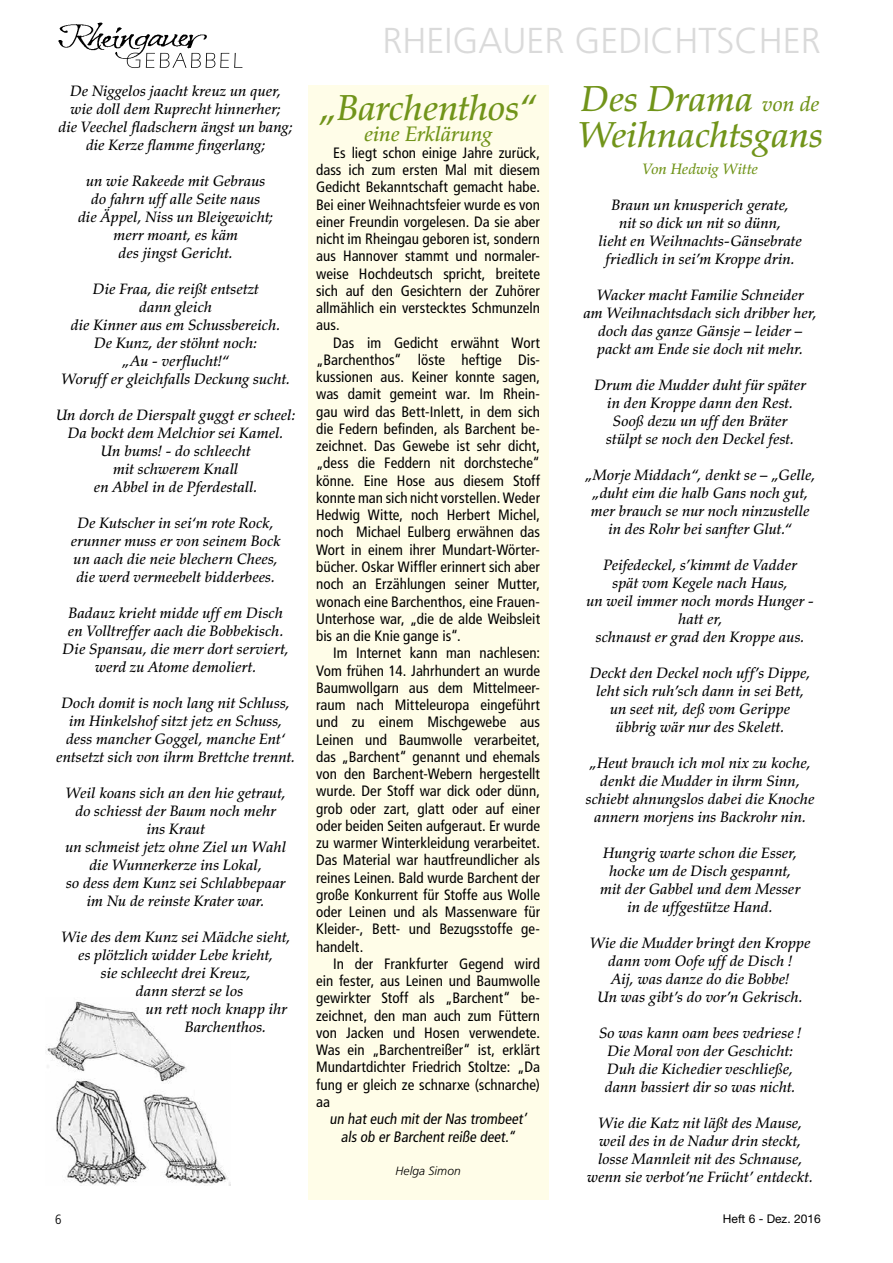
<style>
.page{position:relative;width:893px;height:1263px;background:#fff}
.page>*{position:absolute;margin:0;border:0;box-sizing:border-box;transform-origin:0 0}
.t1{font:italic 500 36px/36px "Palatino LT Std";color:#71941a}
.t2{font:300 36px "Frutiger LT Std";color:#dadada}
.t3{font:italic 500 21px "Palatino LT Std";letter-spacing:-.005em;color:#71941a}
.t4{font:italic 500 15px/18px "Palatino LT Std";letter-spacing:.005em;color:#000;text-align:center}
.t5{font:condensed 15px/17.2px "Frutiger LT Std";letter-spacing:.005em;color:#000;text-align:justify}
.t6{font:italic 500 15px "Palatino LT Std";color:#71941a}
.t7{font:300 condensed 13.5px "Frutiger LT Std";color:#000}
.t8{font:12px "Helvetica Neue LT Std";color:#000}
.t9{font:italic 300 12px "Frutiger LT Std";letter-spacing:.01em;color:#000}
.s1{font-size:21px}
</style>
<div class="page">
<img style="left:46px;top:1001px;width:185px;height:184px">
<img style="left:58px;top:22px;width:151px;height:39px">
<svg style="left:127px;top:53px;width:115px;height:15px"></svg>
<div style="left:308px;top:85px;width:241px;height:1114px;background:#fffde8"></div>
<p class="t4" style="left:59px;top:82px;width:236px">De Niggelos jaacht kreuz un quer, wie doll dem Ruprecht hinnerher;<br>die Veechel fladschern ängst un bang; die Kerze flamme fingerlang;</p>
<p class="t4" style="left:78px;top:172px;width:197px">un wie Rakeede mit Gebraus do fahrn uff alle Seite naus<br>die Äppel, Niss un Bleigewicht; merr moant, es käm<br>des jingst Gericht.</p>
<p class="t4" style="left:61px;top:280px;width:231px">Die Fraa, die reißt entsetzt<br>dann gleich<br>die Kinner aus em Schussbereich.<br>De Kunz, der stöhnt noch:<br>„Au - verflucht!“<br>Woruff er gleichfalls Deckung sucht.</p>
<p class="t4" style="left:56px;top:406px;width:241px">Un dorch de Dierspalt guggt er scheel:<br>Da bockt dem Melchior sei Kamel.<br>Un bums! - do schleecht<br>mit schwerem Knall<br>en Abbel in de Pferdestall.</p>
<p class="t4" style="left:71px;top:514px;width:211px">De Kutscher in sei‘m rote Rock, erunner muss er von seinem Bock un aach die neie blechern Chees, die werd vermeebelt bidderbees.</p>
<p class="t4" style="left:63px;top:604px;width:228px">Badauz krieht midde uff em Disch en Volltreffer aach die Bobbekisch.<br>Die Spansau, die merr dort serviert, werd zu Atome demoliert.</p>
<p class="t4" style="left:56px;top:694px;width:241px">Doch domit is noch lang nit Schluss, im Hinkelshof sitzt jetz en Schuss, dess mancher Goggel, manche Ent‘ entsetzt sich von ihrm Brettche trennt.</p>
<p class="t4" style="left:65px;top:784px;width:222px">Weil koans sich an den hie getraut, do schiesst der Baum noch mehr ins Kraut<br>un schmeist jetz ohne Ziel un Wahl die Wunnerkerze ins Lokal,<br>so dess dem Kunz sei Schlabbepaar im Nu de reinste Krater war.</p>
<p class="t4" style="left:61px;top:928px;width:231px">Wie des dem Kunz sei Mädche sieht,</p>
<p class="t4" style="left:78px;top:946px;width:197px">es plötzlich widder Lebe krieht,</p>
<p class="t4" style="left:101px;top:964px;width:151px">sie schleecht drei Kreuz,</p>
<p class="t4" style="left:136px;top:982px;width:109px">dann sterzt se los</p>
<p class="t4" style="left:146px;top:1000px;width:143px">un rett noch knapp ihr</p>
<p class="t4" style="left:185px;top:1018px;width:83px">Barchenthos.</p>
<h1 class="t2" style="left:383px;top:20px;width:397px">RHEIGAUER GEDICHTSCHER</h1>
<h1 class="t1" style="left:319px;top:90px;width:219px">„Barchenthos“</h1>
<h2 class="t3" style="left:364px;top:121px;width:130px">eine Erklärung</h2>
<p class="t5" style="left:316px;top:144px;width:225px;text-indent:17px">Es liegt schon einige Jahre zurück, dass ich zum ersten Mal mit diesem Gedicht Bekanntschaft gemacht habe.<br>Bei einer Weihnachtsfeier wurde es von einer Freundin vorgelesen. Da sie aber nicht im Rheingau geboren ist, sondern aus Hannover stammt und normaler&shy;weise Hochdeutsch spricht, breitete sich auf den Gesichtern der Zuhörer allmählich ein verstecktes Schmunzeln aus.</p>
<p class="t5" style="left:316px;top:334px;width:225px;text-indent:17px">Das im Gedicht erwähnt Wort „Barchenthos“ löste heftige Dis&shy;kussionen aus. Keiner konnte sagen, was damit gemeint war. Im Rhein&shy;gau wird das Bett-Inlett, in dem sich die Federn befinden, als Barchent be&shy;zeichnet. Das Gewebe ist sehr dicht, „dess die Feddern nit dorchsteche“ könne. Eine Hose aus diesem Stoff konnte man sich nicht vorstellen. Weder Hedwig Witte, noch Herbert Michel, noch Michael Eulberg erwähnen das Wort in einem ihrer Mundart-Wörter&shy;bücher. Oskar Wiffler erinnert sich aber noch an Erzählungen seiner Mutter, wonach eine Barchenthos, eine Frauen-Unterhose war, „die de alde Weibsleit bis an die Knie gange is“.</p>
<p class="t5" style="left:316px;top:644px;width:225px;text-indent:17px">Im Internet kann man nachlesen:<br>Vom frühen 14. Jahrhundert an wurde Baumwollgarn aus dem Mittelmeer&shy;raum nach Mitteleuropa eingeführt und zu einem Mischgewebe aus Leinen und Baumwolle verarbeitet, das „Barchent“ genannt und ehemals von den Barchent-Webern hergestellt wurde. Der Stoff war dick oder dünn, grob oder zart, glatt oder auf einer oder beiden Seiten aufgeraut. Er wurde zu warmer Winterkleidung verarbeitet.<br>Das Material war hautfreundlicher als reines Leinen. Bald wurde Barchent der große Konkurrent für Stoffe aus Wolle oder Leinen und als Massenware für Kleider-, Bett- und Bezugsstoffe ge&shy;handelt.</p>
<p class="t5" style="left:316px;top:955px;width:225px;text-indent:17px">In der Frankfurter Gegend wird ein fester, aus Leinen und Baumwolle gewirkter Stoff als „Barchent“ be&shy;zeichnet, den man auch zum Füttern von Jacken und Hosen verwendete.<br>Was ein „Barchentreißer“ ist, erklärt Mundartdichter Friedrich Stoltze: „Da fung er gleich ze schnarxe (schnarche) aa</p>
<p class="t5" style="left:329px;top:1110px;width:201px;line-height:18px;text-align:center">un hat euch mit der Nas trombeet’ als ob er Barchent reiße deet.“</p>
<p class="t9" style="left:395px;top:1164px;width:67px">Helga Simon</p>
<h1 class="t1" style="left:577px;top:82px;width:247px">Des Drama <span class="s1">von de<br></span>Weihnachtsgans</h1>
<p class="t6" style="left:642px;top:160px;width:117px">Von Hedwig Witte</p>
<p class="t4" style="left:599px;top:196px;width:205px">Braun un knusperich gerate,<br>nit so dick un nit so dünn,<br>lieht en Weihnachts-Gänsebrate friedlich in sei’m Kroppe drin.</p>
<p class="t4" style="left:583px;top:286px;width:235px">Wacker macht Familie Schneider<br>am Weihnachtsdach sich dribber her, doch das ganze Gänsje – leider – packt am Ende sie doch nit mehr.</p>
<p class="t4" style="left:594px;top:376px;width:213px">Drum die Mudder duht für später in den Kroppe dann den Rest.<br>Sooß dezu un uff den Bräter stülpt se noch den Deckel fest.</p>
<p class="t4" style="left:585px;top:466px;width:232px">„Morje Middach“, denkt se – „Gelle, „duht eim die halb Gans noch gut, mer brauch se nur noch ninzustelle in des Rohr bei sanfter Glut.“</p>
<p class="t4" style="left:586px;top:556px;width:229px">Peifedeckel, s’kimmt de Vadder<br>spät vom Kegele nach Haus,<br>un weil immer noch mords Hunger - hatt er,<br>schnaust er grad den Kroppe aus.</p>
<p class="t4" style="left:590px;top:664px;width:222px">Deckt den Deckel noch uff’s Dippe, leht sich ruh’sch dann in sei Bett, un seet nit, deß vom Gerippe übbrig wär nur des Skelett.</p>
<p class="t4" style="left:586px;top:754px;width:230px">„Heut brauch ich mol nix zu koche, denkt die Mudder in ihrm Sinn, schiebt ahnungslos dabei die Knoche annern morjens ins Backrohr nin.</p>
<p class="t4" style="left:600px;top:844px;width:201px">Hungrig warte schon die Esser, hocke um de Disch gespannt, mit der Gabbel und dem Messer in de uffgestütze Hand.</p>
<p class="t4" style="left:590px;top:934px;width:222px">Wie die Mudder bringt den Kroppe dann vom Oofe uff de Disch !<br>Aij, was danze do die Bobbe!<br>Un was gibt’s do vor’n Gekrisch.</p>
<p class="t4" style="left:599px;top:1024px;width:204px">So was kann oam bees vedriese !<br>Die Moral von der Geschicht:<br>Duh die Kichedier veschließe, dann bassiert dir so was nicht.</p>
<p class="t4" style="left:587px;top:1114px;width:227px">Wie die Katz nit läßt des Mause, weil des in de Nadur drin steckt, losse Mannleit nit des Schnause, wenn sie verbot’ne Frücht’ entdeckt.</p>
<p class="t7" style="left:55px;top:1212px;width:8px">6</p>
<p class="t8" style="left:723px;top:1211px;width:99px">Heft 6 - Dez. 2016</p>
</div>
